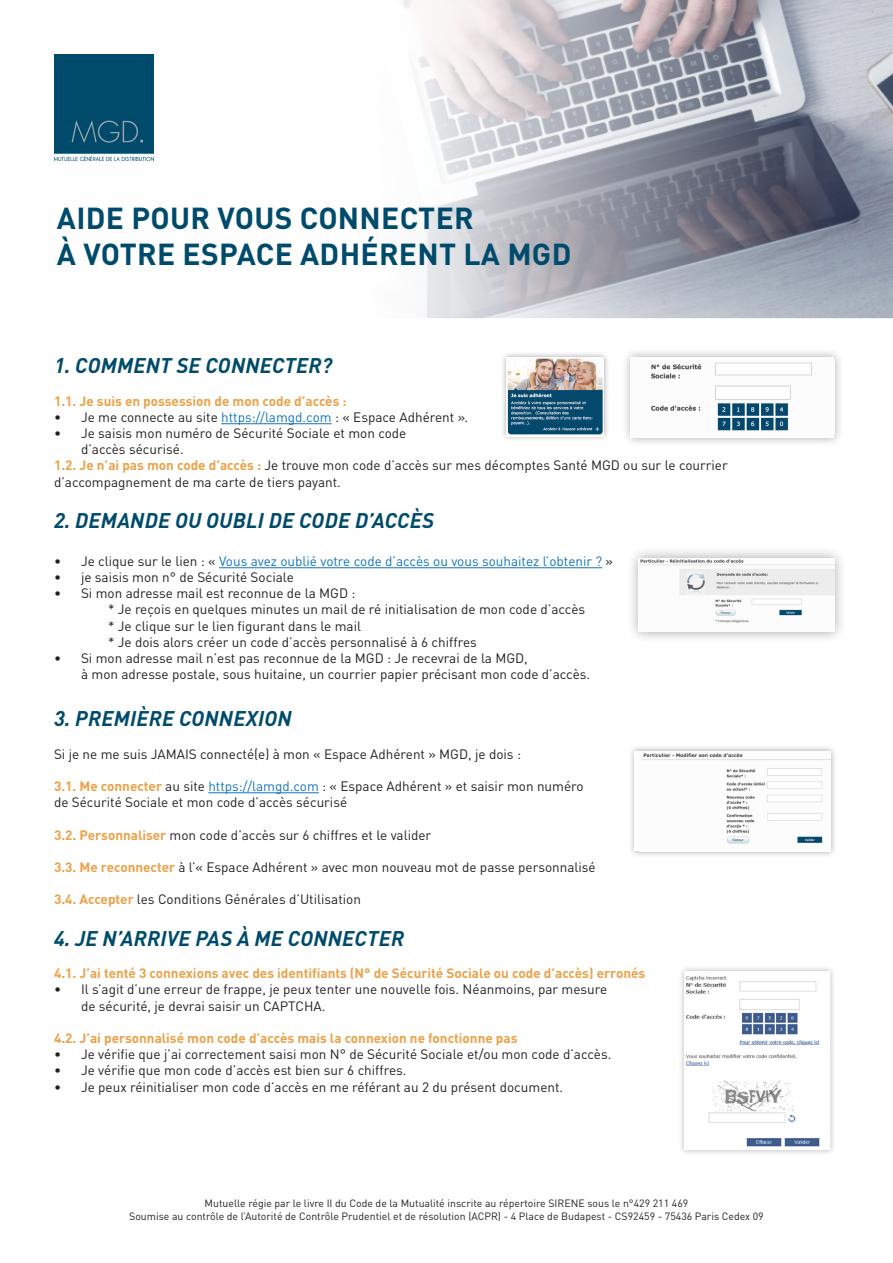
<style>
.page{position:relative;width:893px;height:1263px;background:#fff}
.page>*{position:absolute;margin:0;border:0;box-sizing:border-box;transform-origin:0 0}
.t1{font:700 30px "DIN Pro";letter-spacing:.01em;color:#004b6c}
.t2{font:italic 700 21px "DIN Pro";letter-spacing:.01em;color:#004b6c}
.t3{font:13.5px/16.2px "DIN Pro";color:#231f20}
.t4{font:700 13.5px "DIN Pro";color:#eda148}
.t5{font:13.5px "DIN Pro";color:#1074bc}
.t6{font:10.5px "DIN Pro";color:#231f20}
.s1{color:#1074bc}
.s2{font-weight:700;color:#eda148}
.s3{color:#231f20}
</style>
<div class="page">
<hr style="left:221px;top:423px;width:111px;height:1px;background:#1074bc">
<hr style="left:219px;top:567px;width:383px;height:1px;background:#1074bc">
<hr style="left:208px;top:792px;width:111px;height:1px;background:#1074bc">
<img style="left:403px;top:0;width:490px;height:318px">
<img style="left:54px;top:54px;width:99px;height:106px">
<div style="left:500px;top:351px;width:110px;height:91px;background:#231f20;opacity:.39"></div>
<img style="left:506px;top:357px;width:98px;height:79px">
<div style="left:621px;top:348px;width:223px;height:100px;background:#231f20;opacity:.39"></div>
<div style="left:631px;top:357px;width:203px;height:81px;background:#fff"></div>
<img style="left:651px;top:362px;width:161px;height:69px">
<div style="left:627px;top:545px;width:219px;height:99px;background:#231f20;opacity:.39"></div>
<img style="left:639px;top:559px;width:195px;height:72px">
<div style="left:628px;top:744px;width:209px;height:114px;background:#231f20;opacity:.39"></div>
<div style="left:635px;top:751px;width:195px;height:100px;background:#fff"></div>
<img style="left:642px;top:753px;width:188px;height:91px">
<div style="left:678px;top:965px;width:158px;height:191px;background:#231f20;opacity:.31"></div>
<img style="left:686px;top:973px;width:142px;height:175px">
<p class="t1" style="left:57px;top:193px;width:418px">AIDE POUR VOUS CONNECTER</p>
<p class="t1" style="left:57px;top:229px;width:516px">À VOTRE ESPACE ADHÉRENT LA MGD</p>
<p class="t2" style="left:54px;top:348px;width:280px">1. COMMENT SE CONNECTER?</p>
<p class="t4" style="left:54px;top:389px;width:294px">1.1. Je suis en possession de mon code d’accès :</p>
<p class="t3" style="left:54px;top:408px;width:416px">• Je me connecte au site <span class="s1">https://lamgd.com</span> : « Espace Adhérent ».</p>
<p class="t3" style="left:81px;top:424px;width:327px;text-indent:-27px">• Je saisis mon numéro de Sécurité Sociale et mon code d’accès sécurisé.</p>
<p class="t3" style="left:54px;top:456px;width:675px"><span class="s2">1.2. Je n’ai pas mon code d’accès :</span> Je trouve mon code d’accès sur mes décomptes Santé MGD ou sur le courrier d’accompagnement de ma carte de tiers payant.</p>
<p class="t2" style="left:54px;top:503px;width:382px">2. DEMANDE OU OUBLI DE CODE D’ACCÈS</p>
<p class="t5" style="left:54px;top:550px;width:561px"><span class="s3">• Je clique sur le lien : «</span> Vous avez oublié votre code d’accès ou vous souhaitez l’obtenir ? <span class="s3">»</span></p>
<p class="t3" style="left:54px;top:568px;width:241px">• je saisis mon n° de Sécurité Sociale</p>
<p class="t3" style="left:54px;top:584px;width:303px">• Si mon adresse mail est reconnue de la MGD :</p>
<p class="t3" style="left:108px;top:600px;width:479px">* Je reçois en quelques minutes un mail de ré initialisation de mon code d’accès</p>
<p class="t3" style="left:108px;top:616px;width:255px">* Je clique sur le lien figurant dans le mail</p>
<p class="t3" style="left:108px;top:633px;width:370px">* Je dois alors créer un code d’accès personnalisé à 6 chiffres</p>
<p class="t3" style="left:81px;top:649px;width:511px;text-indent:-27px">• Si mon adresse mail n’est pas reconnue de la MGD : Je recevrai de la MGD,<br>à mon adresse postale, sous huitaine, un courrier papier précisant mon code d’accès.</p>
<p class="t2" style="left:54px;top:701px;width:239px">3. PREMIÈRE CONNEXION</p>
<p class="t3" style="left:54px;top:744px;width:468px">Si je ne me suis JAMAIS connecté(e) à mon « Espace Adhérent » MGD, je dois :</p>
<p class="t3" style="left:54px;top:777px;width:531px"><span class="s2">3.1. Me connecter</span> au site <span class="s1">https://lamgd.com</span> : « Espace Adhérent » et saisir mon numéro</p>
<p class="t3" style="left:54px;top:793px;width:295px">de Sécurité Sociale et mon code d’accès sécurisé</p>
<p class="t3" style="left:54px;top:825px;width:379px"><span class="s2">3.2. Personnaliser</span> mon code d’accès sur 6 chiffres et le valider</p>
<p class="t3" style="left:54px;top:858px;width:543px"><span class="s2">3.3. Me reconnecter</span> à l’« Espace Adhérent » avec mon nouveau mot de passe personnalisé</p>
<p class="t3" style="left:54px;top:890px;width:308px"><span class="s2">3.4. Accepter</span> les Conditions Générales d’Utilisation</p>
<p class="t2" style="left:54px;top:921px;width:352px">4. JE N’ARRIVE PAS À ME CONNECTER</p>
<p class="t4" style="left:54px;top:962px;width:593px">4.1. J’ai tenté 3 connexions avec des identifiants (N° de Sécurité Sociale ou code d’accès) erronés</p>
<p class="t3" style="left:81px;top:980px;width:528px;text-indent:-27px">• Il s’agit d’une erreur de frappe, je peux tenter une nouvelle fois. Néanmoins, par mesure de sécurité, je devrai saisir un CAPTCHA.</p>
<p class="t4" style="left:54px;top:1027px;width:465px">4.2. J’ai personnalisé mon code d’accès mais la connexion ne fonctionne pas</p>
<p class="t3" style="left:54px;top:1045px;width:559px">• Je vérifie que j’ai correctement saisi mon N° de Sécurité Sociale et/ou mon code d’accès.</p>
<p class="t3" style="left:54px;top:1061px;width:354px">• Je vérifie que mon code d’accès est bien sur 6 chiffres.</p>
<p class="t3" style="left:54px;top:1077px;width:511px">• Je peux réinitialiser mon code d’accès en me référant au 2 du présent document.</p>
<p class="t6" style="left:205px;top:1195px;width:485px">Mutuelle régie par le livre II du Code de la Mutualité inscrite au répertoire SIRENE sous le n°429 211 469</p>
<p class="t6" style="left:129px;top:1207px;width:636px">Soumise au contrôle de l’Autorité de Contrôle Prudentiel et de résolution (ACPR) - 4 Place de Budapest - CS92459 - 75436 Paris Cedex 09</p>
</div>
